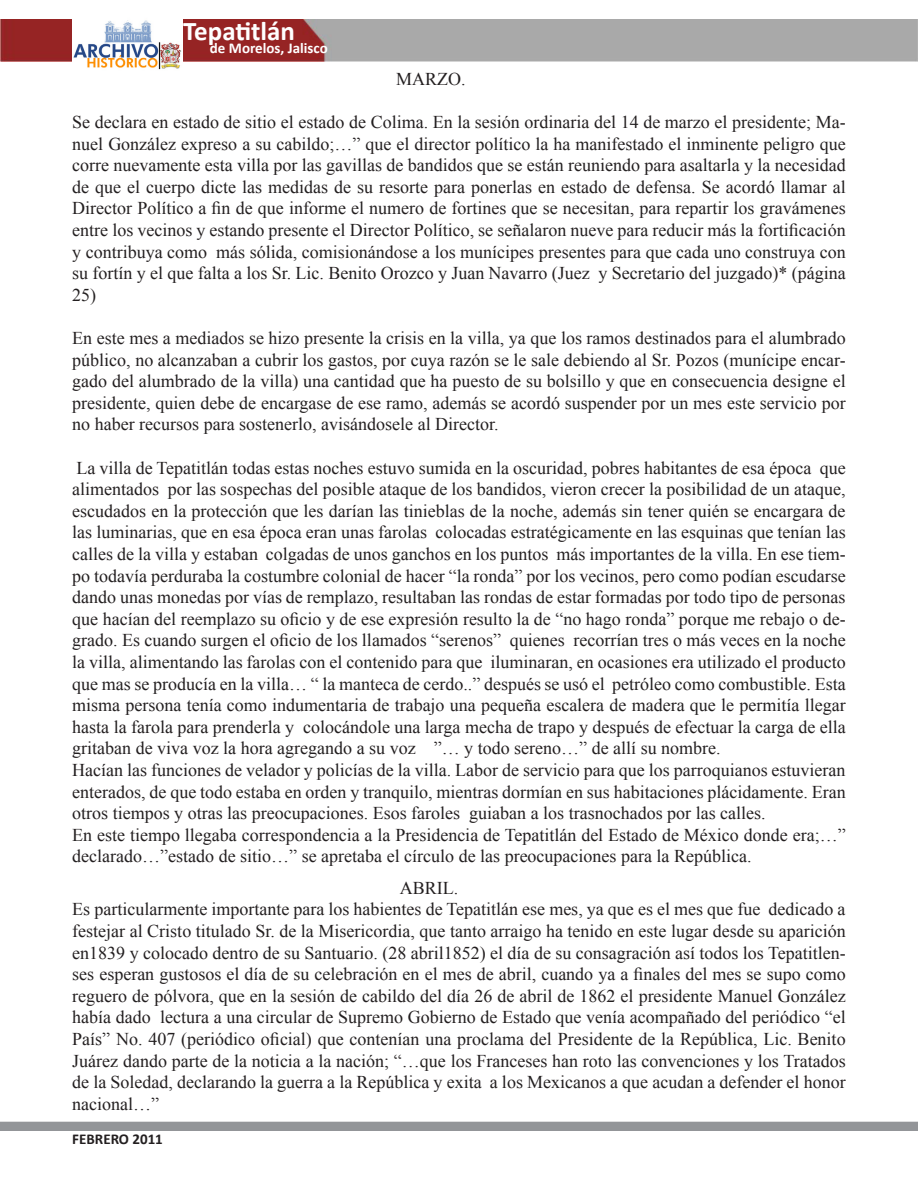
<style>
.page{position:relative;width:918px;height:1188px;background:#fff}
.page>*{position:absolute;margin:0;border:0;box-sizing:border-box;transform-origin:0 0}
.t1{font:700 27px "Calibri";color:#fff}
.t2{font:18px/21.6px "Times New Roman";color:#231f20;text-align:justify}
.t3{font:700 15px "Calibri";color:#fff}
.t4{font:700 15px "Calibri";color:#231f20}
</style>
<div class="page">
<img style="left:0;top:20px;width:918px;height:41px">
<img style="left:72px;top:20px;width:110px;height:50px">
<div style="left:0;top:1122px;width:918px;height:9px;background:#939598"></div>
<h1 class="t1" style="left:183px;top:14px;width:113px">Tepatitlán</h1>
<p class="t3" style="left:210px;top:39px;width:119px">de Morelos, Jalisco</p>
<p class="t2" style="left:396px;top:68px;width:71px">MARZO.</p>
<p class="t2" style="left:72px;top:111px;width:775px">Se declara en estado de sitio el estado de Colima. En la sesión ordinaria del 14 de marzo el presidente; Ma&shy;nuel González expreso a su cabildo;…” que el director político la ha manifestado el inminente peligro que corre nuevamente esta villa por las gavillas de bandidos que se están reuniendo para asaltarla y la necesidad de que el cuerpo dicte las medidas de su resorte para ponerlas en estado de defensa. Se acordó llamar al Director Político a fin de que informe el numero de fortines que se necesitan, para repartir los gravámenes entre los vecinos y estando presente el Director Político, se señalaron nueve para reducir más la fortificación y contribuya como más sólida, comisionándose a los munícipes presentes para que cada uno construya con su fortín y el que falta a los Sr. Lic. Benito Orozco y Juan Navarro (Juez y Secretario del juzgado)* (página 25)</p>
<p class="t2" style="left:72px;top:327px;width:775px">En este mes a mediados se hizo presente la crisis en la villa, ya que los ramos destinados para el alumbrado público, no alcanzaban a cubrir los gastos, por cuya razón se le sale debiendo al Sr. Pozos (munícipe encar&shy;gado del alumbrado de la villa) una cantidad que ha puesto de su bolsillo y que en consecuencia designe el presidente, quien debe de encargase de ese ramo, además se acordó suspender por un mes este servicio por no haber recursos para sostenerlo, avisándosele al Director.</p>
<p class="t2" style="left:72px;top:456px;width:775px">La villa de Tepatitlán todas estas noches estuvo sumida en la oscuridad, pobres habitantes de esa época que alimentados por las sospechas del posible ataque de los bandidos, vieron crecer la posibilidad de un ataque, escudados en la protección que les darían las tinieblas de la noche, además sin tener quién se encargara de las luminarias, que en esa época eran unas farolas colocadas estratégicamente en las esquinas que tenían las calles de la villa y estaban colgadas de unos ganchos en los puntos más importantes de la villa. En ese tiem&shy;po todavía perduraba la costumbre colonial de hacer “la ronda” por los vecinos, pero como podían escudarse dando unas monedas por vías de remplazo, resultaban las rondas de estar formadas por todo tipo de personas que hacían del reemplazo su oficio y de ese expresión resulto la de “no hago ronda” porque me rebajo o de&shy;grado. Es cuando surgen el oficio de los llamados “serenos” quienes recorrían tres o más veces en la noche la villa, alimentando las farolas con el contenido para que iluminaran, en ocasiones era utilizado el producto que mas se producía en la villa… “ la manteca de cerdo..” después se usó el petróleo como combustible. Esta misma persona tenía como indumentaria de trabajo una pequeña escalera de madera que le permitía llegar hasta la farola para prenderla y colocándole una larga mecha de trapo y después de efectuar la carga de ella gritaban de viva voz la hora agregando a su voz ”… y todo sereno…” de allí su nombre.</p>
<p class="t2" style="left:72px;top:759px;width:775px">Hacían las funciones de velador y policías de la villa. Labor de servicio para que los parroquianos estuvieran enterados, de que todo estaba en orden y tranquilo, mientras dormían en sus habitaciones plácidamente. Eran otros tiempos y otras las preocupaciones. Esos faroles guiaban a los trasnochados por las calles.</p>
<p class="t2" style="left:72px;top:824px;width:775px">En este tiempo llegaba correspondencia a la Presidencia de Tepatitlán del Estado de México donde era;…” declarado…”estado de sitio…” se apretaba el círculo de las preocupaciones para la República.</p>
<p class="t2" style="left:400px;top:877px;width:60px">ABRIL.</p>
<p class="t2" style="left:72px;top:898px;width:775px">Es particularmente importante para los habientes de Tepatitlán ese mes, ya que es el mes que fue dedicado a festejar al Cristo titulado Sr. de la Misericordia, que tanto arraigo ha tenido en este lugar desde su aparición en1839 y colocado dentro de su Santuario. (28 abril1852) el día de su consagración así todos los Tepatitlen&shy;ses esperan gustosos el día de su celebración en el mes de abril, cuando ya a finales del mes se supo como reguero de pólvora, que en la sesión de cabildo del día 26 de abril de 1862 el presidente Manuel González había dado lectura a una circular de Supremo Gobierno de Estado que venía acompañado del periódico “el País” No. 407 (periódico oficial) que contenían una proclama del Presidente de la República, Lic. Benito Juárez dando parte de la noticia a la nación; “…que los Franceses han roto las convenciones y los Tratados de la Soledad, declarando la guerra a la República y exita a los Mexicanos a que acudan a defender el honor nacional…”</p>
<p class="t4" style="left:72px;top:1130px;width:92px">FEBRERO 2011</p>
</div>
